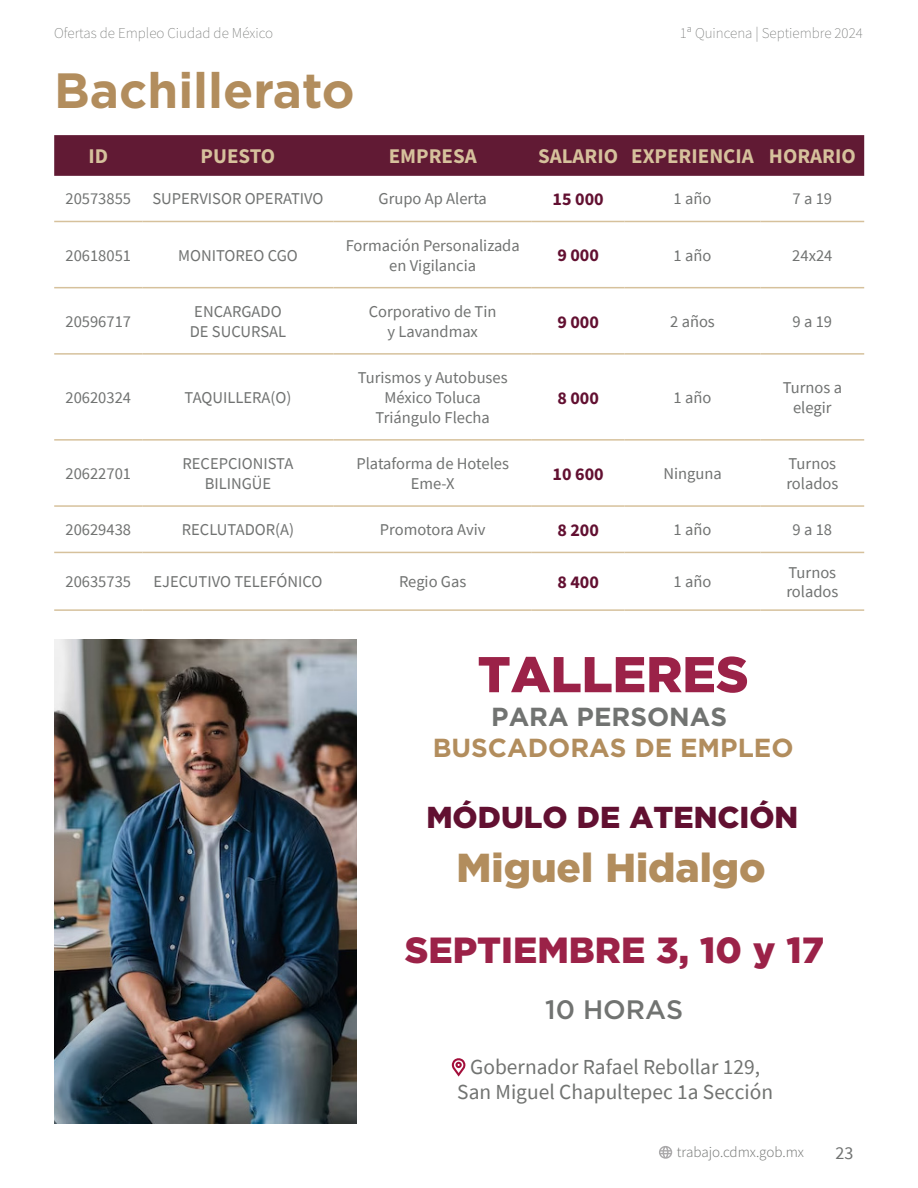
<style>
.page{position:relative;width:918px;height:1188px;background:#fff}
.page>*{position:absolute;margin:0;border:0;box-sizing:border-box;transform-origin:0 0}
.t1{font:900 50.25px "Gotham";color:#9b2248}
.t2{font:700 49.5px "Gotham";color:#b28d5d}
.t3{font:900 40.35px "Gotham";color:#b28d5d}
.t4{font:900 36.3px "Gotham";color:#9b2248}
.t5{font:900 30.3px "Gotham";color:#621031}
.t6{font:500 26.7px "Gotham";color:#717371}
.t7{font:700 26.1px "Gotham";color:#b28d5d}
.t8{font:700 26.1px "Gotham";color:#717371}
.t9{font:21.45px/25.7px "Source Sans Pro";color:#717371;text-align:center}
.t10{font:700 21px "Source Sans Pro";color:#d6c19c}
.t11{font:700 18px "Source Sans Pro";color:#621031}
.t12{font:18px "Source Sans Pro";color:#707271}
.t13{font:16.5px/19.8px "Source Sans Pro";color:#707271;text-align:center}
.t14{font:200 15px "Source Sans Pro";color:#717371}
.t15{font:200 15px "Source Sans Pro";color:#707271}
.t16{font:300 15px "Source Sans Pro";color:#717371}
</style>
<div class="page">
<svg style="left:659px;top:1146px;width:13px;height:13px"></svg>
<div style="left:54px;top:135px;width:810px;height:41px;background:#611a34"></div>
<hr style="left:54px;top:221px;width:88px;height:1px;background:#d6c19c">
<hr style="left:142px;top:221px;width:192px;height:1px;background:#d6c19c">
<hr style="left:334px;top:221px;width:198px;height:1px;background:#d6c19c">
<hr style="left:532px;top:221px;width:93px;height:1px;background:#d6c19c">
<hr style="left:625px;top:221px;width:136px;height:1px;background:#d6c19c">
<hr style="left:761px;top:221px;width:103px;height:1px;background:#d6c19c">
<hr style="left:54px;top:287px;width:88px;height:1px;background:#d6c19c">
<hr style="left:142px;top:287px;width:192px;height:1px;background:#d6c19c">
<hr style="left:334px;top:287px;width:198px;height:1px;background:#d6c19c">
<hr style="left:532px;top:287px;width:93px;height:1px;background:#d6c19c">
<hr style="left:625px;top:287px;width:136px;height:1px;background:#d6c19c">
<hr style="left:761px;top:287px;width:103px;height:1px;background:#d6c19c">
<hr style="left:54px;top:353px;width:88px;height:2px;background:#d6c19c">
<hr style="left:142px;top:353px;width:192px;height:2px;background:#d6c19c">
<hr style="left:334px;top:353px;width:198px;height:2px;background:#d6c19c">
<hr style="left:532px;top:353px;width:93px;height:2px;background:#d6c19c">
<hr style="left:625px;top:353px;width:136px;height:2px;background:#d6c19c">
<hr style="left:761px;top:353px;width:103px;height:2px;background:#d6c19c">
<hr style="left:54px;top:439px;width:88px;height:2px;background:#d6c19c">
<hr style="left:142px;top:439px;width:192px;height:2px;background:#d6c19c">
<hr style="left:334px;top:439px;width:198px;height:2px;background:#d6c19c">
<hr style="left:532px;top:439px;width:93px;height:2px;background:#d6c19c">
<hr style="left:625px;top:439px;width:136px;height:2px;background:#d6c19c">
<hr style="left:761px;top:439px;width:103px;height:2px;background:#d6c19c">
<hr style="left:54px;top:505px;width:88px;height:2px;background:#d6c19c">
<hr style="left:142px;top:505px;width:192px;height:2px;background:#d6c19c">
<hr style="left:334px;top:505px;width:198px;height:2px;background:#d6c19c">
<hr style="left:532px;top:505px;width:93px;height:2px;background:#d6c19c">
<hr style="left:625px;top:505px;width:136px;height:2px;background:#d6c19c">
<hr style="left:761px;top:505px;width:103px;height:2px;background:#d6c19c">
<hr style="left:54px;top:552px;width:88px;height:1px;background:#d6c19c">
<hr style="left:142px;top:552px;width:192px;height:1px;background:#d6c19c">
<hr style="left:334px;top:552px;width:198px;height:1px;background:#d6c19c">
<hr style="left:532px;top:552px;width:93px;height:1px;background:#d6c19c">
<hr style="left:625px;top:552px;width:136px;height:1px;background:#d6c19c">
<hr style="left:761px;top:552px;width:103px;height:1px;background:#d6c19c">
<hr style="left:54px;top:609px;width:88px;height:2px;background:#d6c19c">
<hr style="left:142px;top:609px;width:192px;height:2px;background:#d6c19c">
<hr style="left:334px;top:609px;width:198px;height:2px;background:#d6c19c">
<hr style="left:532px;top:609px;width:93px;height:2px;background:#d6c19c">
<hr style="left:625px;top:609px;width:136px;height:2px;background:#d6c19c">
<hr style="left:761px;top:609px;width:103px;height:2px;background:#d6c19c">
<svg style="left:452px;top:1058px;width:13px;height:19px"></svg>
<img style="left:54px;top:640px;width:302px;height:484px">
<p class="t14" style="left:54px;top:24px;width:220px">Ofertas de Empleo Ciudad de México</p>
<p class="t15" style="left:680px;top:24px;width:184px">1ᵃ Quincena | Septiembre 2024</p>
<p class="t2" style="left:54px;top:57px;width:302px">Bachillerato</p>
<p class="t10" style="left:88px;top:142px;width:21px">ID</p>
<p class="t10" style="left:201px;top:142px;width:76px">PUESTO</p>
<p class="t10" style="left:389px;top:142px;width:90px">EMPRESA</p>
<p class="t10" style="left:538px;top:142px;width:82px">SALARIO</p>
<p class="t10" style="left:631px;top:142px;width:124px">EXPERIENCIA</p>
<p class="t10" style="left:769px;top:142px;width:88px">HORARIO</p>
<p class="t13" style="left:65px;top:189px;width:67px">20573855</p>
<p class="t13" style="left:152px;top:189px;width:173px">SUPERVISOR OPERATIVO</p>
<p class="t13" style="left:379px;top:189px;width:110px">Grupo Ap Alerta</p>
<p class="t11" style="left:553px;top:187px;width:53px">15 000</p>
<p class="t13" style="left:674px;top:189px;width:39px">1 año</p>
<p class="t13" style="left:793px;top:189px;width:41px">7 a 19</p>
<p class="t13" style="left:65px;top:245px;width:67px">20618051</p>
<p class="t13" style="left:178px;top:245px;width:121px">MONITOREO CGO</p>
<p class="t13" style="left:346px;top:235px;width:176px">Formación Personalizada en Vigilancia</p>
<p class="t11" style="left:557px;top:243px;width:43px">9 000</p>
<p class="t13" style="left:674px;top:245px;width:39px">1 año</p>
<p class="t13" style="left:792px;top:245px;width:42px">24x24</p>
<p class="t13" style="left:65px;top:311px;width:67px">20596717</p>
<p class="t13" style="left:194px;top:302px;width:89px">ENCARGADO</p>
<p class="t13" style="left:190px;top:321px;width:98px">DE SUCURSAL</p>
<p class="t13" style="left:65px;top:388px;width:67px">20620324</p>
<p class="t13" style="left:185px;top:388px;width:108px">TAQUILLERA(O)</p>
<p class="t13" style="left:369px;top:302px;width:129px">Corporativo de Tin</p>
<p class="t13" style="left:387px;top:321px;width:92px">y Lavandmax</p>
<p class="t13" style="left:358px;top:368px;width:151px">Turismos y Autobuses<br>México Toluca</p>
<p class="t13" style="left:376px;top:407px;width:116px">Triángulo Flecha</p>
<p class="t11" style="left:557px;top:309px;width:43px">9 000</p>
<p class="t13" style="left:670px;top:311px;width:46px">2 años</p>
<p class="t13" style="left:793px;top:311px;width:41px">9 a 19</p>
<p class="t11" style="left:557px;top:385px;width:43px">8 000</p>
<p class="t13" style="left:674px;top:388px;width:39px">1 año</p>
<p class="t13" style="left:783px;top:378px;width:61px">Turnos a elegir</p>
<p class="t13" style="left:65px;top:464px;width:67px">20622701</p>
<p class="t13" style="left:183px;top:454px;width:112px">RECEPCIONISTA<br>BILINGÜE</p>
<p class="t13" style="left:356px;top:454px;width:154px">Plataforma de Hoteles<br>Eme-X</p>
<p class="t11" style="left:553px;top:462px;width:53px">10 600</p>
<p class="t13" style="left:663px;top:464px;width:60px">Ninguna</p>
<p class="t13" style="left:786px;top:454px;width:54px;text-align:left">Turnos rolados</p>
<p class="t13" style="left:65px;top:520px;width:67px">20629438</p>
<p class="t13" style="left:182px;top:520px;width:114px">RECLUTADOR(A)</p>
<p class="t13" style="left:380px;top:520px;width:107px">Promotora Aviv</p>
<p class="t11" style="left:557px;top:518px;width:43px">8 200</p>
<p class="t13" style="left:674px;top:520px;width:39px">1 año</p>
<p class="t13" style="left:793px;top:520px;width:41px">9 a 18</p>
<p class="t13" style="left:65px;top:572px;width:67px">20635735</p>
<p class="t13" style="left:153px;top:572px;width:171px">EJECUTIVO TELEFÓNICO</p>
<p class="t13" style="left:399px;top:572px;width:69px">Regio Gas</p>
<p class="t11" style="left:557px;top:570px;width:43px">8 400</p>
<p class="t13" style="left:674px;top:572px;width:39px">1 año</p>
<p class="t13" style="left:786px;top:562px;width:54px;text-align:left">Turnos rolados</p>
<h1 class="t1" style="left:478px;top:640px;width:273px">TALLERES</h1>
<h3 class="t8" style="left:491px;top:699px;width:237px">PARA PERSONAS</h3>
<h3 class="t7" style="left:433px;top:730px;width:362px">BUSCADORAS DE EMPLEO</h3>
<h3 class="t5" style="left:426px;top:796px;width:374px">MÓDULO DE ATENCIÓN</h3>
<h3 class="t3" style="left:456px;top:840px;width:311px">Miguel Hidalgo</h3>
<h3 class="t4" style="left:405px;top:926px;width:421px">SEPTIEMBRE 3, 10 y 17</h3>
<h3 class="t6" style="left:545px;top:992px;width:140px">10 HORAS</h3>
<h3 class="t9" style="left:457px;top:1054px;width:317px">Gobernador Rafael Rebollar 129,<br>San Miguel Chapultepec 1a Sección</h3>
<p class="t16" style="left:677px;top:1143px;width:129px">trabajo.cdmx.gob.mx</p>
<p class="t12" style="left:835px;top:1142px;width:19px">23</p>
</div>
